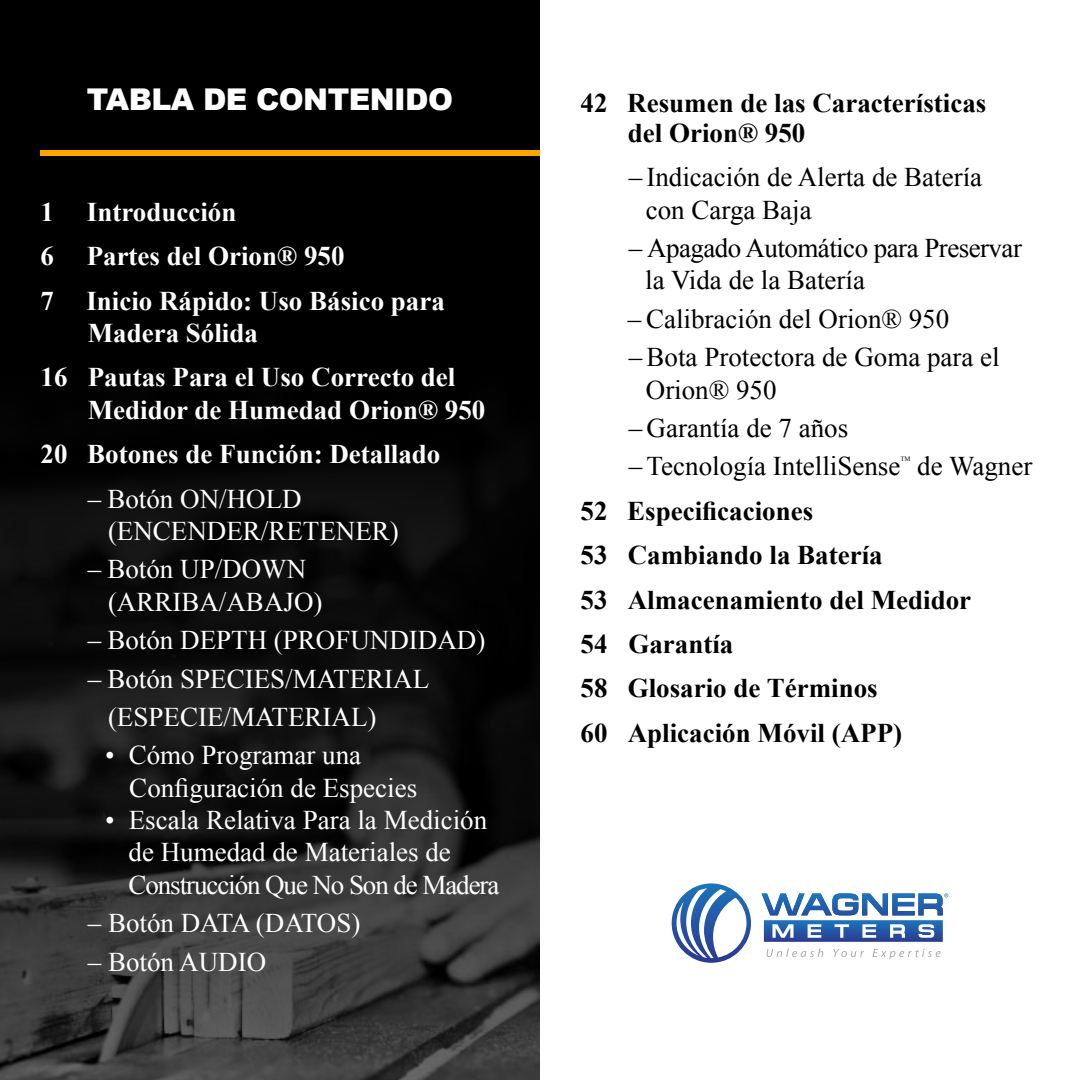
<style>
.page{position:relative;width:1080px;height:1080px;background:#fff}
.page>*{position:absolute;margin:0;border:0;box-sizing:border-box;transform-origin:0 0}
.t1{font:900 30px "Arial";letter-spacing:-.02em;color:#fff}
.t2{font:27px/32.4px "Times New Roman";color:#fff}
.t3{font:700 27px/44.4px "Times New Roman";color:#000}
.t4{font:700 27px/44.4px "Times New Roman";color:#fff}
.t5{font:27px/32.4px "Times New Roman";color:#000}
.t6{font:27px/32.4px "Times New Roman";letter-spacing:-.02em;color:#000}
.t7{font:6.6px "Times New Roman";color:#000}
</style>
<div class="page">
<div style="left:0;top:0;width:540px;height:1080px;background:#000"></div>
<img style="left:0;top:472px;width:540px;height:608px">
<div style="left:41px;top:150px;width:499px;height:6px;background:#ffa400"></div>
<svg style="left:672px;top:883px;width:79px;height:80px"></svg>
<svg style="left:767px;top:948px;width:56px;height:9px"></svg>
<svg style="left:833px;top:949px;width:31px;height:8px"></svg>
<svg style="left:873px;top:949px;width:68px;height:10px"></svg>
<svg style="left:762px;top:893px;width:186px;height:49px"></svg>
<p class="t1" style="left:87px;top:78px;width:368px">TABLA DE CONTENIDO</p>
<p class="t4" style="left:40px;top:189px;width:406px">1 Introducción<br>6 Partes del Orion® 950<br>7 Inicio Rápido: Uso Básico para</p>
<p class="t4" style="left:40px;top:310px;width:416px;text-indent:47px">Madera Sólida<br>16 Pautas Para el Uso Correcto del</p>
<p class="t4" style="left:40px;top:387px;width:446px;text-indent:47px">Medidor de Humedad Orion® 950<br>20 Botones de Función: Detallado</p>
<p class="t2" style="left:108px;top:482px;width:292px;text-indent:-20px">– Botón ON/HOLD (ENCENDER/RETENER)</p>
<p class="t2" style="left:108px;top:553px;width:216px;text-indent:-20px">– Botón UP/DOWN (ARRIBA/ABAJO)</p>
<p class="t2" style="left:88px;top:623px;width:399px">– Botón DEPTH (PROFUNDIDAD)</p>
<p class="t2" style="left:108px;top:659px;width:323px;line-height:38.4px;text-indent:-20px">– Botón SPECIES/MATERIAL (ESPECIE/MATERIAL)</p>
<p class="t2" style="left:129px;top:739px;width:289px;text-indent:-24px">• Cómo Programar una<br>Configuración de Especies</p>
<p class="t2" style="left:129px;top:803px;width:373px;text-indent:-23px">• Escala Relativa Para la Medición de Humedad de Materiales de<br>Construcción Que No Son de Madera</p>
<p class="t2" style="left:88px;top:907px;width:274px">– Botón DATA (DATOS)</p>
<p class="t2" style="left:88px;top:945px;width:180px">– Botón AUDIO</p>
<p class="t3" style="left:628px;top:87px;width:360px;line-height:30px;text-indent:-47px">42 Resumen de las Características del Orion® 950</p>
<p class="t5" style="left:646px;top:160px;width:338px;text-indent:-17px">– Indicación de Alerta de Batería con Carga Baja</p>
<p class="t6" style="left:645px;top:231px;width:378px;text-indent:-16px">– Apagado Automático para Preservar la Vida de la Batería</p>
<p class="t5" style="left:628px;top:302px;width:323px">– Calibración del Orion® 950</p>
<p class="t5" style="left:646px;top:340px;width:355px;text-indent:-17px">– Bota Protectora de Goma para el<br>Orion® 950</p>
<p class="t5" style="left:629px;top:411px;width:221px">– Garantía de 7 años</p>
<p class="t5" style="left:629px;top:450px;width:273px">– Tecnología IntelliSense</p>
<p class="t7" style="left:900px;top:454px;width:12px">TM</p>
<p class="t5" style="left:917px;top:450px;width:117px">de Wagner</p>
<p class="t3" style="left:581px;top:488px;width:392px">52 Especificaciones<br>53 Cambiando la Batería<br>53 Almacenamiento del Medidor<br>54 Garantía<br>58 Glosario de Términos<br>60 Aplicación Móvil (APP)</p>
</div>
